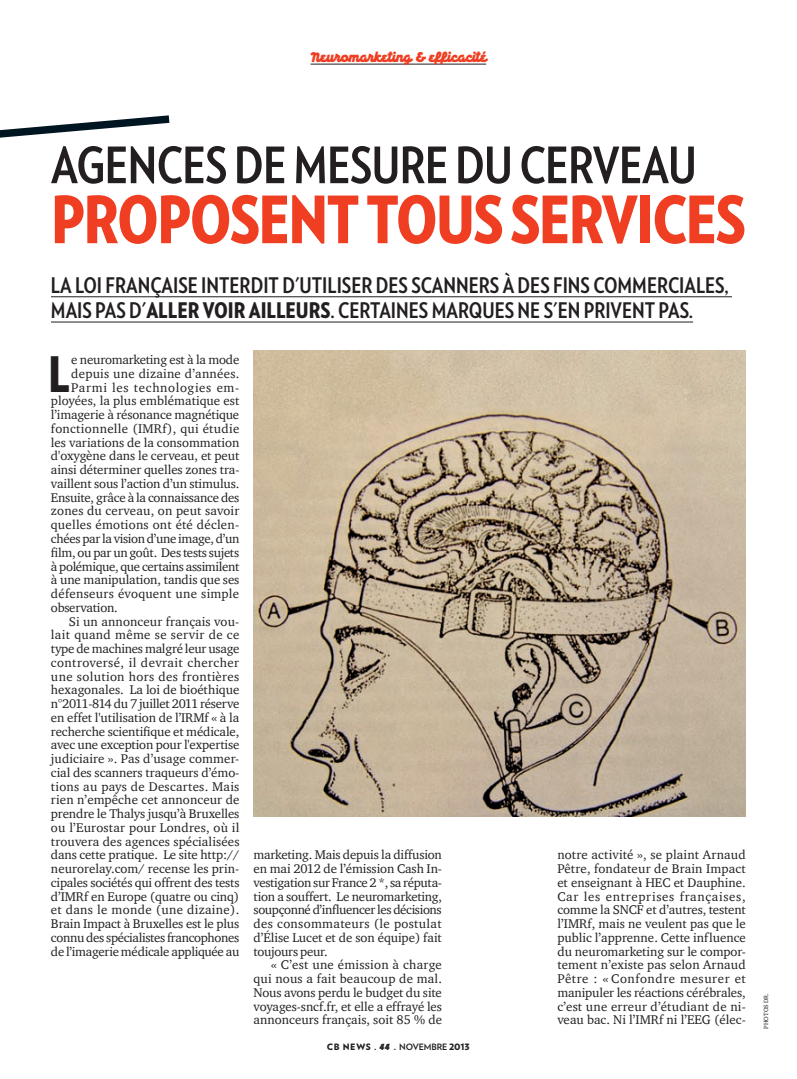
<style>
.page{position:relative;width:797px;height:1079px;background:#fff}
.page>*{position:absolute;margin:0;border:0;box-sizing:border-box;transform-origin:0 0}
.t1{font:900 65px "Verlag Condensed";letter-spacing:-.025em;color:#ef3e22}
.t2{font:700 50px "Verlag Condensed";letter-spacing:-.01em;color:#231f20}
.t3{font:900 48.88px "Verlag Condensed";color:#231f20}
.t4{font:700 21.5px/25.2px "Verlag Condensed";color:#231f20}
.t5{font:13.75px "HT Maison";color:#ef3e22}
.t6{font:12.88px/13.8px "ITC Charter Com";letter-spacing:-.005em;color:#231f20;text-align:justify}
.t7{font:12.88px "ITC Charter Com";letter-spacing:.025em;color:#231f20}
.t8{font:12.88px "ITC Charter Com";letter-spacing:.02em;color:#231f20}
.t9{font:12.88px "ITC Charter Com";letter-spacing:-.025em;color:#231f20}
.t10{font:12.88px "ITC Charter Com";letter-spacing:.015em;color:#231f20}
.t11{font:12.88px "ITC Charter Com";letter-spacing:.03em;color:#231f20}
.t12{font:12.88px "ITC Charter Com";letter-spacing:.05em;color:#231f20}
.t13{font:900 8.75px "Verlag";letter-spacing:.075em;color:#231f20}
.t14{font:6.25px "ITC Charter Com";color:#231f20}
.s1{font-weight:900}
.s2{font-family:"HT Maison";font-weight:400}
.s3{font-weight:700}
</style>
<div class="page">
<svg style="left:0;top:115px;width:170px;height:23px"></svg>
<hr style="left:51px;top:296px;width:681px;height:1px;background:#231f20">
<hr style="left:51px;top:321px;width:642px;height:1px;background:#231f20">
<hr style="left:310px;top:64px;width:176px;height:1px;background:#231f20">
<img style="left:253px;top:350px;width:492px;height:467px">
<p class="t5" style="left:310px;top:47px;width:177px">Neuromarketing &amp; efficacité</p>
<h2 class="t2" style="left:51px;top:128px;width:647px">AGENCES DE MESURE DU CERVEAU</h2>
<h1 class="t1" style="left:51px;top:169px;width:696px">PROPOSENT TOUS SERVICES</h1>
<h3 class="t4" style="left:51px;top:272px;width:679px">LA LOI FRANÇAISE INTERDIT D'UTILISER DES SCANNERS À DES FINS COMMERCIALES,<br>MAIS PAS D'<span class="s1">ALLER VOIR AILLEURS</span>. CERTAINES MARQUES NE S'EN PRIVENT PAS.</h3>
<h3 class="t3" style="left:48px;top:336px;width:23px">L</h3>
<p class="t6" style="left:71px;top:353px;width:170px">e neuromarketing est à la mode</p>
<p class="t8" style="left:71px;top:366px;width:170px">depuis une dizaine d’années.</p>
<p class="t12" style="left:71px;top:379px;width:170px">Parmi les technologies em-</p>
<p class="t6" style="left:51px;top:394px;width:190px">ployées, la plus emblématique est</p>
<p class="t6" style="left:51px;top:408px;width:190px">l’imagerie à résonance magnétique</p>
<p class="t7" style="left:51px;top:421px;width:190px">fonctionnelle (IMRf), qui étudie</p>
<p class="t6" style="left:51px;top:435px;width:190px">les variations de la consommation</p>
<p class="t6" style="left:51px;top:449px;width:190px">d'oxygène dans le cerveau, et peut</p>
<p class="t6" style="left:51px;top:463px;width:190px">ainsi déterminer quelles zones tra-</p>
<p class="t6" style="left:51px;top:476px;width:190px">vaillent sous l’action d’un stimulus.</p>
<p class="t6" style="left:51px;top:490px;width:190px">Ensuite, grâce à la connaissance des</p>
<p class="t10" style="left:51px;top:503px;width:190px">zones du cerveau, on peut savoir</p>
<p class="t8" style="left:51px;top:517px;width:190px">quelles émotions ont été déclen-</p>
<p class="t9" style="left:51px;top:531px;width:190px">chées par la vision d’une image, d’un</p>
<p class="t6" style="left:51px;top:545px;width:190px">film, ou par un goût. Des tests sujets</p>
<p class="t9" style="left:51px;top:558px;width:190px">à polémique, que certains assimilent</p>
<p class="t6" style="left:51px;top:573px;width:190px">à une manipulation, tandis que ses</p>
<p class="t8" style="left:51px;top:586px;width:190px">défenseurs évoquent une simple</p>
<p class="t6" style="left:51px;top:600px;width:68px">observation.</p>
<p class="t6" style="left:69px;top:614px;width:172px">si un annonceur français vou-</p>
<p class="t7" style="left:51px;top:627px;width:190px">lait quand même se servir de ce</p>
<p class="t6" style="left:51px;top:641px;width:190px">type de machines malgré leur usage</p>
<p class="t11" style="left:51px;top:654px;width:190px">controversé, il devrait chercher</p>
<p class="t7" style="left:51px;top:668px;width:190px">une solution hors des frontières</p>
<p class="t6" style="left:51px;top:683px;width:190px">hexagonales. La loi de bioéthique</p>
<p class="t6" style="left:51px;top:696px;width:190px">n°2011-814 du 7 juillet 2011 réserve</p>
<p class="t6" style="left:51px;top:710px;width:190px">en effet l'utilisation de l’IRMf « à la</p>
<p class="t6" style="left:51px;top:724px;width:190px">recherche scientifique et médicale,</p>
<p class="t6" style="left:51px;top:738px;width:190px">avec une exception pour l'expertise</p>
<p class="t6" style="left:51px;top:751px;width:190px">judiciaire ». Pas d’usage commer-</p>
<p class="t6" style="left:51px;top:765px;width:190px">cial des scanners traqueurs d’émo-</p>
<p class="t8" style="left:51px;top:778px;width:190px">tions au pays de Descartes. Mais</p>
<p class="t6" style="left:51px;top:793px;width:190px">rien n’empêche cet annonceur de</p>
<p class="t6" style="left:51px;top:806px;width:190px">prendre le Thalys jusqu’à Bruxelles</p>
<p class="t10" style="left:51px;top:819px;width:190px">ou l’Eurostar pour Londres, où il</p>
<p class="t6" style="left:51px;top:834px;width:190px">trouvera des agences spécialisées</p>
<p class="t6" style="left:51px;top:848px;width:190px">dans cette pratique. Le site http://</p>
<p class="t6" style="left:51px;top:861px;width:190px">neurorelay.com/ recense les prin-</p>
<p class="t6" style="left:51px;top:875px;width:190px">cipales sociétés qui offrent des tests</p>
<p class="t6" style="left:51px;top:889px;width:190px">d’IMRf en Europe (quatre ou cinq)</p>
<p class="t7" style="left:51px;top:902px;width:190px">et dans le monde (une dizaine).</p>
<p class="t6" style="left:51px;top:916px;width:190px">Brain Impact à Bruxelles est le plus</p>
<p class="t9" style="left:51px;top:929px;width:190px">connu des spécialistes francophones</p>
<p class="t6" style="left:51px;top:944px;width:190px">de l’imagerie médicale appliquée au</p>
<p class="t6" style="left:253px;top:848px;width:190px">marketing. Mais depuis la diffusion en mai 2012 de l’émission Cash In&shy;vestigation sur France 2 *, sa réputa&shy;tion a souffert. Le neuromarketing, soupçonné d’influencer les décisions des consommateurs (le postulat d’Élise Lucet et de son équipe) fait toujours peur.</p>
<p class="t6" style="left:253px;top:958px;width:190px;text-indent:18px">« C’est une émission à charge qui nous a fait beaucoup de mal.<br>Nous avons perdu le budget du site voyages-sncf.fr, et elle a effrayé les annonceurs français, soit 85 % de</p>
<p class="t13" style="left:327px;top:1040px;width:144px">CB NEWS . <span class="s2">44</span> . <span class="s3">NOVEMBRE</span> 2013</p>
<p class="t6" style="left:557px;top:848px;width:190px">notre activité », se plaint Arnaud Pêtre, fondateur de Brain Impact et enseignant à HEC et Dauphine.<br>Car les entreprises françaises, comme la sNCF et d’autres, testent l’IMRf, mais ne veulent pas que le public l’apprenne. Cette influence du neuromarketing sur le compor&shy;tement n’existe pas selon Arnaud Pêtre : « Confondre mesurer et manipuler les réactions cérébrales, c’est une erreur d’étudiant de ni&shy;veau bac. Ni l’IMRf ni l’EEG (élec-</p>
<p class="t14" style="left:762px;top:1029px;width:37px;rotate:-90deg">PHOTOs DR.</p>
</div>
